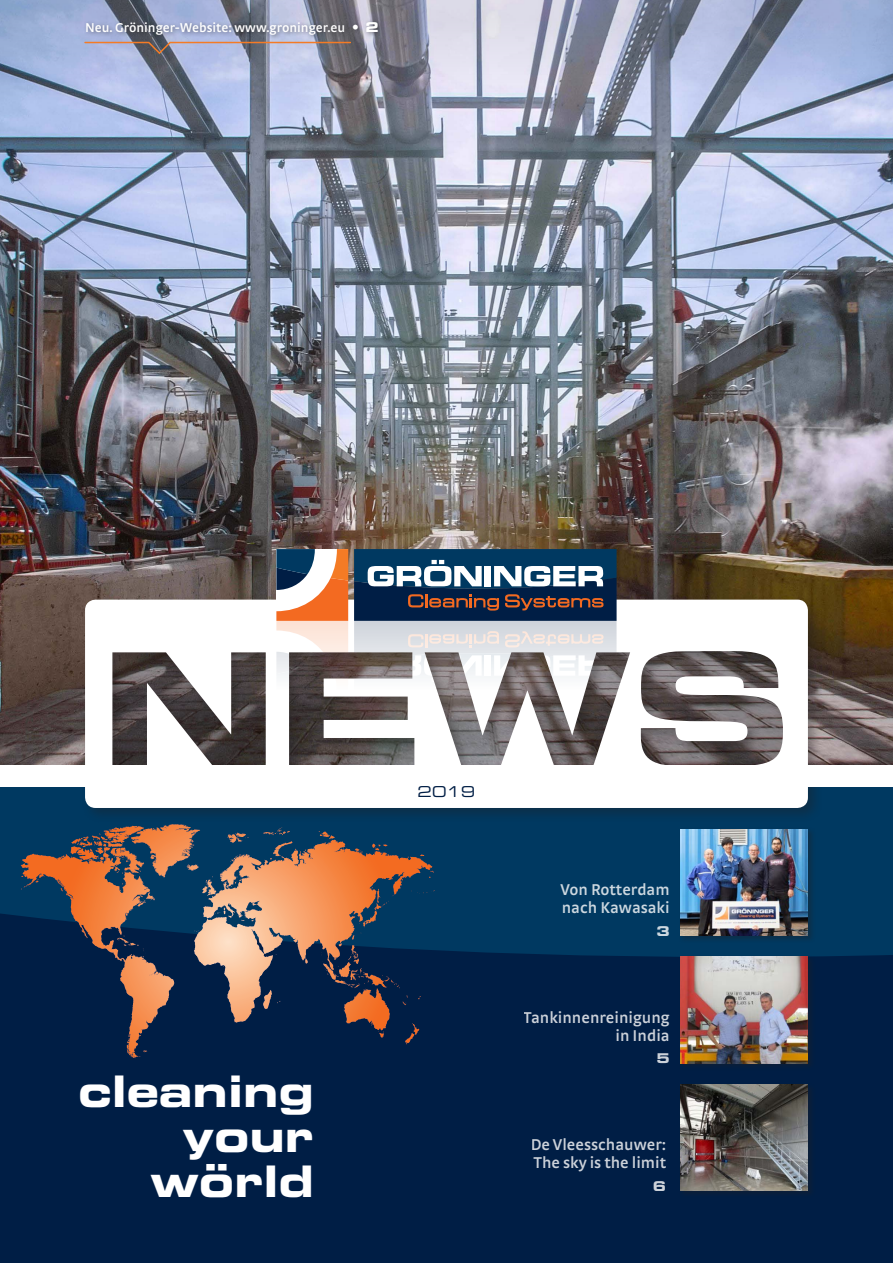
<style>
.page{position:relative;width:893px;height:1263px;background:#fff}
.page>*{position:absolute;margin:0;border:0;box-sizing:border-box;transform-origin:0 0}
.kop_16_pt{font:43.5px "Eurostile LT Std Bold Ex 2";color:#fff}
.brood{font:43.5px "Eurostile LT Std Bold Ex 2";color:#fff}
.intro{font:43.5px "Eurostile LT Std Bold Ex 2";color:#fff}
.t1{font:600 16.5px/18px "Strada OT";color:#fff}
.kop_27_pt{font:15px "Eurostile LT Std Ex 2";color:#001e45}
.kop_16_pt-2{font:600 13.5px "Strada OT";color:#fff}
.t2{font:13.5px "Eurostile LT Std Bold Ex 2";color:#fff}
.s1{font-family:"Eurostile LT Std Bold Ex 2";font-weight:400}
</style>
<div class="page">
<div style="left:0;top:787px;width:893px;height:476px;background:#001e45"></div>
<div style="left:0;top:787px;width:893px;height:170px;background:#003961"></div>
<img style="left:0;top:106px;width:893px;height:659px">
<svg style="left:0;top:0;width:893px;height:106px"></svg>
<svg style="left:84px;top:41px;width:268px;height:14px"></svg>
<svg style="left:20px;top:824px;width:415px;height:234px"></svg>
<svg style="left:155px;top:824px;width:22px;height:7px"></svg>
<div style="left:82px;top:597px;width:741px;height:226px;background:#231f20;opacity:.35"></div>
<svg style="left:85px;top:600px;width:723px;height:208px"></svg>
<svg style="left:276px;top:549px;width:72px;height:144px"></svg>
<svg style="left:354px;top:549px;width:263px;height:144px"></svg>
<div style="left:0;top:765px;width:893px;height:22px;background:#fff"></div>
<div style="left:679px;top:1083px;width:136px;height:115px;background:#061e3d"></div>
<img style="left:680px;top:1084px;width:128px;height:107px">
<div style="left:679px;top:827px;width:136px;height:116px;background:#231f20;opacity:.35"></div>
<img style="left:680px;top:829px;width:128px;height:106px">
<div style="left:679px;top:955px;width:136px;height:116px;background:#231f20;opacity:.35"></div>
<img style="left:680px;top:957px;width:128px;height:106px">
<div style="left:83px;top:18px;width:301px;height:22px;background:#231f20;opacity:.5"></div>
<p class="kop_16_pt-2" style="left:85px;top:19px;width:295px">Neu. Gröninger-Website: www.groninger.eu <span class="s1">• 2</span></p>
<p class="kop_16_pt" style="left:79px;top:1061px;width:237px">cleaning</p>
<p class="intro" style="left:183px;top:1106px;width:133px">your</p>
<p class="brood" style="left:151px;top:1151px;width:165px">wörld</p>
<p class="kop_27_pt" style="left:418px;top:782px;width:59px">2019</p>
<p class="t1" style="left:561px;top:881px;width:111px">Von Rotterdam nach Kawasaki</p>
<p class="t2" style="left:656px;top:921px;width:15px">3</p>
<p class="t1" style="left:524px;top:1008px;width:147px;text-align:right">Tankinnenreinigung in India</p>
<p class="t2" style="left:656px;top:1049px;width:15px">5</p>
<p class="t1" style="left:531px;top:1136px;width:137px">De Vleesschauwer:<br>The sky is the limit</p>
<p class="t2" style="left:653px;top:1176px;width:15px">6</p>
</div>
